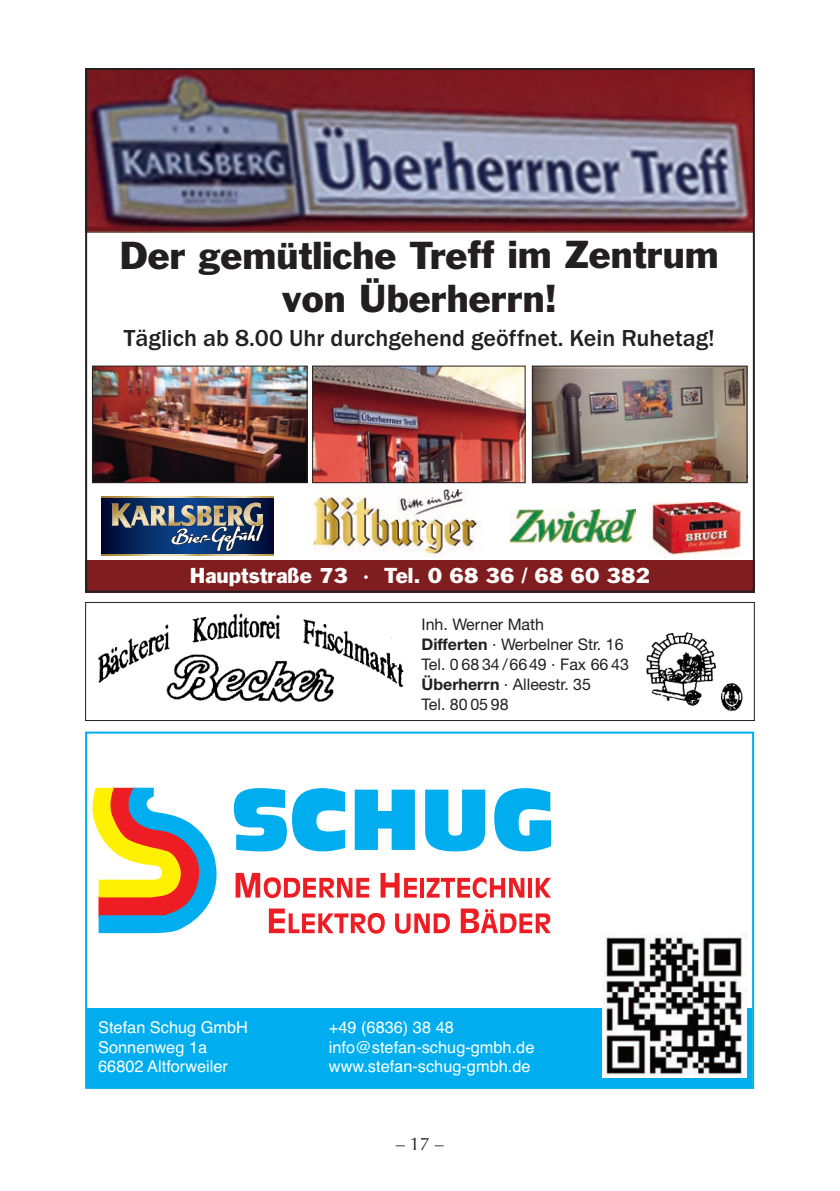
<style>
.page{position:relative;width:840px;height:1191px;background:#fff}
.page>*{position:absolute;margin:0;border:0;box-sizing:border-box;transform-origin:0 0}
.t1{font:36px/43.2px "Franklin Gothic";color:#231f20;text-align:center}
.t2{font:500 24px "Franklin Gothic";color:#231f20}
.t3{font:20px "Franklin Gothic";color:#fff}
.t4{font:18px "Optima";color:#231f20}
.t5{font:16.4px/19.6px "Helvetica";color:#fff}
.t6{font:16px/20px "Helvetica Neue";color:#231f20}
.s1{font-weight:700}
</style>
<div class="page">
<div style="left:85px;top:560px;width:669px;height:32px;background:#7f1d1f"></div>
<div style="left:87px;top:1008px;width:664px;height:79px;background:#00aeef"></div>
<svg style="left:234px;top:788px;width:111px;height:63px"></svg>
<svg style="left:354px;top:789px;width:60px;height:61px"></svg>
<svg style="left:425px;top:789px;width:60px;height:62px"></svg>
<svg style="left:494px;top:788px;width:56px;height:63px"></svg>
<svg style="left:92px;top:787px;width:125px;height:146px"></svg>
<svg style="left:235px;top:873px;width:134px;height:25px"></svg>
<svg style="left:380px;top:873px;width:36px;height:24px"></svg>
<hr style="left:420px;top:878px;width:4px;height:19px;background:#ee1d23">
<svg style="left:426px;top:877px;width:98px;height:21px"></svg>
<svg style="left:528px;top:878px;width:3px;height:19px"></svg>
<svg style="left:535px;top:878px;width:15px;height:19px"></svg>
<svg style="left:269px;top:908px;width:115px;height:25px"></svg>
<svg style="left:395px;top:913px;width:54px;height:20px"></svg>
<svg style="left:460px;top:908px;width:90px;height:25px"></svg>
<img style="left:602px;top:933px;width:144px;height:145px">
<div style="left:85px;top:731px;width:668px;height:358px;border:2px solid #00aeef"></div>
<img style="left:313px;top:490px;width:168px;height:65px">
<img style="left:510px;top:510px;width:125px;height:32px">
<img style="left:94px;top:367px;width:211px;height:114px">
<div style="left:92px;top:365px;width:215px;height:118px;border:1px solid #231f20"></div>
<img style="left:314px;top:367px;width:209px;height:114px">
<div style="left:312px;top:365px;width:213px;height:118px;border:1px solid #231f20"></div>
<img style="left:533px;top:367px;width:212px;height:114px">
<div style="left:531px;top:365px;width:216px;height:118px;border:1px solid #231f20"></div>
<img style="left:88px;top:71px;width:663px;height:161px">
<div style="left:85px;top:68px;width:669px;height:524px;border:2px solid #231f20"></div>
<svg style="left:101px;top:498px;width:172px;height:57px;background:#041847"></svg>
<svg style="left:111px;top:502px;width:153px;height:53px;background:#4c5f78"></svg>
<svg style="left:101px;top:497px;width:172px;height:1px"></svg>
<svg style="left:101px;top:555px;width:172px;height:1px"></svg>
<img style="left:649px;top:502px;width:93px;height:53px">
<div style="left:85px;top:602px;width:669px;height:119px;border:1px solid #231f20"></div>
<img style="left:98px;top:613px;width:306px;height:90px">
<img style="left:646px;top:632px;width:97px;height:80px">
<h1 class="t1" style="left:120px;top:236px;width:600px">Der gemütliche Treff im Zentrum von Überherrn!</h1>
<h2 class="t2" style="left:124px;top:323px;width:592px">Täglich ab 8.00 Uhr durchgehend geöffnet. Kein Ruhetag!</h2>
<p class="t3" style="left:190px;top:567px;width:461px">Hauptstraße 73 · Tel. 0 68 36 / 68 60 382</p>
<p class="t6" style="left:421px;top:615px;width:209px">Inh. Werner Math<br><span class="s1">Differten</span> · Werbelner Str. 16<br>Tel. 0 68 34 /6649 · Fax 66 43<br><span class="s1">Überherrn</span> · Alleestr. 35<br>Tel. 80 05 98</p>
<p class="t5" style="left:98px;top:1017px;width:151px">Stefan Schug GmbH<br>Sonnenweg 1a<br>66802 Altforweiler</p>
<p class="t5" style="left:329px;top:1017px;width:207px">+49 (6836) 38 48 info@stefan-schug-gmbh.de www.stefan-schug-gmbh.de</p>
<p class="t4" style="left:396px;top:1136px;width:49px">– 17 –</p>
</div>
